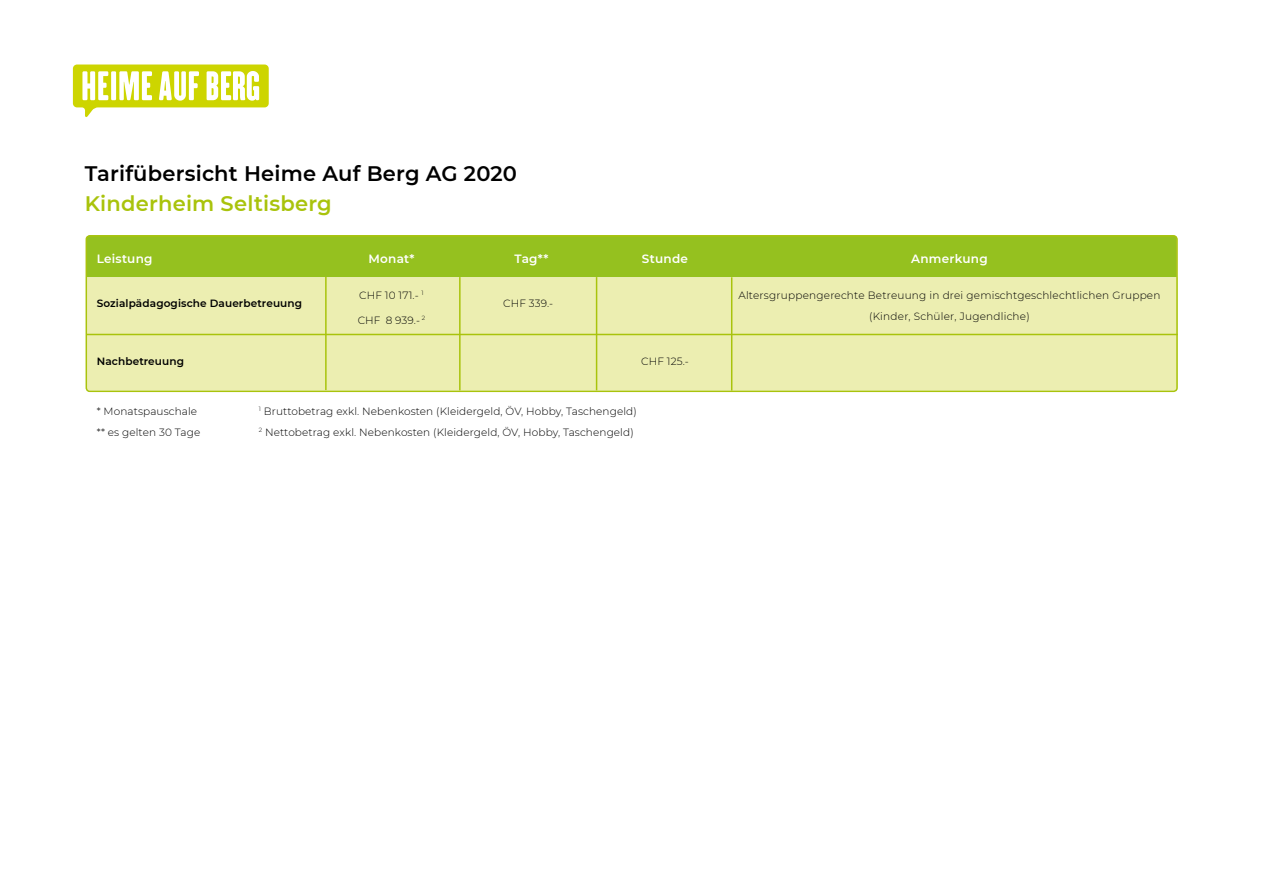
<style>
.page{position:relative;width:1263px;height:893px;background:#fff}
.page>*{position:absolute;margin:0;border:0;box-sizing:border-box;transform-origin:0 0}
.t1{font:600 21px "Montserrat";letter-spacing:.01em;color:#000}
.t2{font:600 21px "Montserrat";letter-spacing:.01em;color:#a9c30c}
.t3{font:600 12px "Montserrat";letter-spacing:.02em;color:#fff}
.t4{font:300 10.5px/21px "Montserrat";letter-spacing:.01em;color:#000;text-align:center}
.t5{font:600 10.5px "Montserrat";letter-spacing:.01em;color:#000}
</style>
<div class="page">
<svg style="left:73px;top:65px;width:196px;height:52px"></svg>
<div style="left:86px;top:235px;width:1089px;height:42px;background:#95c11f"></div>
<div style="left:86px;top:277px;width:1089px;height:114px;background:#eceeb1"></div>
<div style="left:86px;top:235px;width:1092px;height:157px;border:2px solid #a9c30c;border-radius:4px"></div>
<hr style="left:86px;top:334px;width:1092px;height:1px;background:#a9c30c">
<hr style="left:325px;top:277px;width:2px;height:113px;background:#a9c30c">
<hr style="left:459px;top:277px;width:2px;height:113px;background:#a9c30c">
<hr style="left:596px;top:277px;width:1px;height:113px;background:#a9c30c">
<hr style="left:731px;top:277px;width:1px;height:114px;background:#a9c30c">
<h1 class="t1" style="left:85px;top:158px;width:434px">Tarifübersicht Heime Auf Berg AG 2020</h1>
<h1 class="t2" style="left:85px;top:188px;width:248px">Kinderheim Seltisberg</h1>
<p class="t3" style="left:97px;top:250px;width:57px">Leistung</p>
<p class="t3" style="left:369px;top:250px;width:47px">Monat*</p>
<p class="t3" style="left:642px;top:250px;width:47px">Stunde</p>
<p class="t5" style="left:97px;top:295px;width:207px">Sozialpädagogische Dauerbetreuung</p>
<p class="t3" style="left:515px;top:250px;width:35px">Tag**</p>
<p class="t3" style="left:911px;top:250px;width:78px">Anmerkung</p>
<p class="t4" style="left:359px;top:284px;width:66px">CHF 10 171.- <sup>1</sup></p>
<p class="t4" style="left:503px;top:293px;width:52px">CHF 339.-</p>
<p class="t4" style="left:738px;top:284px;width:423px">Altersgruppengerechte Betreuung in drei gemischtgeschlechtlichen Gruppen (Kinder, Schüler, Jugendliche)</p>
<p class="t4" style="left:358px;top:309px;width:69px">CHF 8 939.- <sup>2</sup></p>
<p class="t5" style="left:97px;top:354px;width:89px">Nachbetreuung</p>
<p class="t4" style="left:641px;top:351px;width:49px">CHF 125.-</p>
<p class="t4" style="left:97px;top:400px;width:102px">* Monatspauschale</p>
<p class="t4" style="left:259px;top:400px;width:379px"><sup>1</sup> Bruttobetrag exkl. Nebenkosten (Kleidergeld, ÖV, Hobby, Taschengeld)</p>
<p class="t4" style="left:97px;top:421px;width:105px">** es gelten 30 Tage</p>
<p class="t4" style="left:259px;top:421px;width:376px"><sup>2</sup> Nettobetrag exkl. Nebenkosten (Kleidergeld, ÖV, Hobby, Taschengeld)</p>
</div>
